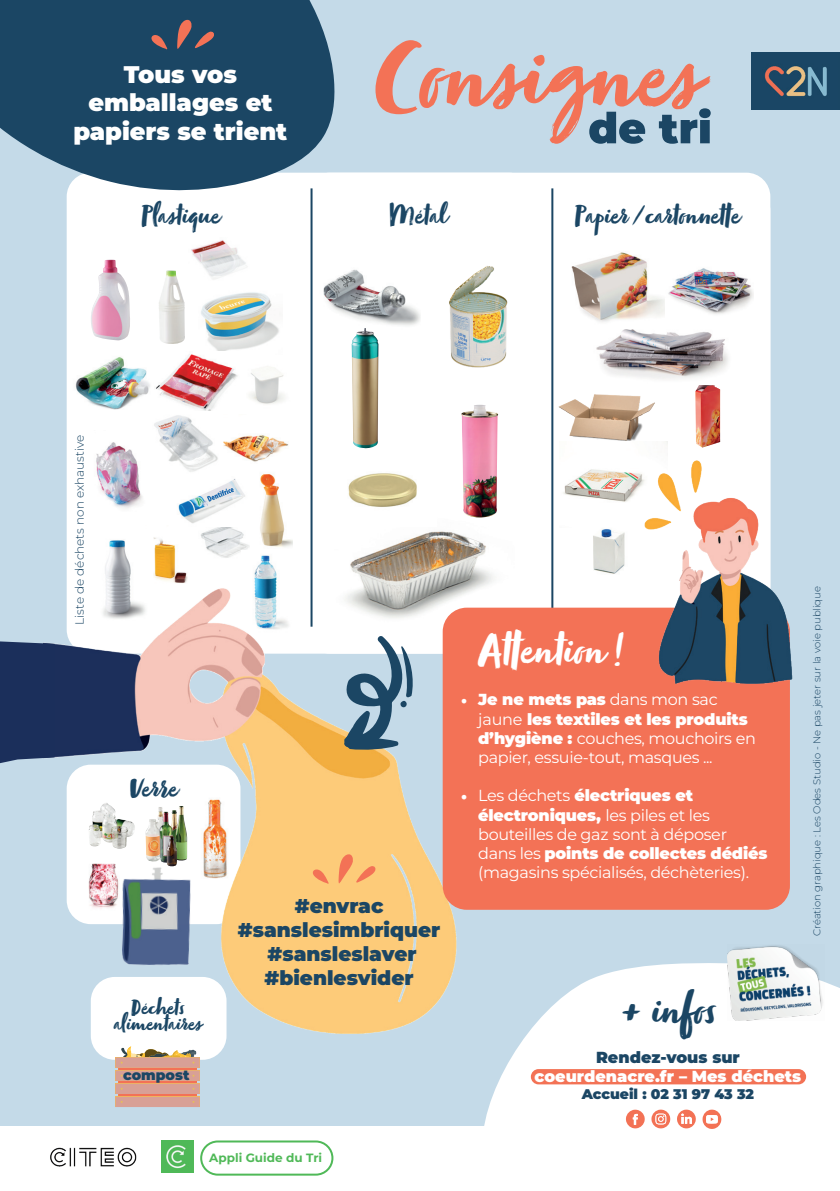
<style>
.page{position:relative;width:840px;height:1191px;background:#fff}
.page>*{position:absolute;margin:0;border:0;box-sizing:border-box;transform-origin:0 0}
.t1{font:48px "Zooja Pro";color:#fff}
.t2{font:48px "Zooja Pro";color:#1b4664}
.t3{font:30px "Zooja Pro";color:#1b4664}
.t4{font:900 24px/28.8px "Montserrat";color:#fff;text-align:center}
.t5{font:24px "Zooja Pro";color:#1b4664}
.t6{font:900 20px/24px "Montserrat";color:#1b4664;text-align:center}
.t7{font:16px/19.2px "Montserrat";letter-spacing:-.02em;color:#fff}
.t8{font:900 16px "Montserrat";color:#fff}
.t9{font:900 16px "Montserrat";color:#1b4664}
.t10{font:900 14px "Montserrat";color:#1b4664}
.t11{font:900 14px "Montserrat";color:#fff}
.t12{font:300 12px "Montserrat";color:#1b4664}
.t13{font:700 12px "Montserrat";color:#50b958}
.t14{font:300 10px "Montserrat";color:#1b4664}
.s1{font-weight:900}
</style>
<div class="page">
<div style="left:0;top:0;width:839px;height:1191px;background:#c4dae8"></div>
<svg style="left:484px;top:963px;width:355px;height:228px;background:#fbfcfd"></svg>
<div style="left:67px;top:173px;width:703px;height:480px;background:#fff;border-radius:24px"></div>
<hr style="left:310px;top:188px;width:2px;height:438px;background:#1b4664">
<hr style="left:551px;top:188px;width:2px;height:438px;background:#1b4664">
<svg style="left:0;top:0;width:335px;height:195px;background:#355c77"></svg>
<svg style="left:177px;top:18px;width:38px;height:31px"></svg>
<svg style="left:149px;top:33px;width:18px;height:16px"></svg>
<svg style="left:375px;top:40px;width:335px;height:104px"></svg>
<img style="left:91px;top:260px;width:39px;height:80px">
<img style="left:201px;top:292px;width:78px;height:59px">
<img style="left:191px;top:240px;width:55px;height:40px">
<img style="left:201px;top:527px;width:49px;height:31px">
<img style="left:159px;top:270px;width:26px;height:74px">
<img style="left:153px;top:537px;width:34px;height:38px">
<img style="left:241px;top:551px;width:36px;height:24px">
<img style="left:105px;top:540px;width:26px;height:35px">
<img style="left:75px;top:357px;width:75px;height:53px">
<img style="left:155px;top:354px;width:83px;height:57px">
<img style="left:249px;top:366px;width:35px;height:38px">
<img style="left:223px;top:435px;width:66px;height:27px">
<img style="left:96px;top:442px;width:47px;height:67px">
<img style="left:178px;top:479px;width:67px;height:45px">
<img style="left:154px;top:415px;width:64px;height:57px">
<img style="left:260px;top:474px;width:32px;height:73px">
<img style="left:350px;top:517px;width:142px;height:58px">
<img style="left:461px;top:405px;width:37px;height:112px">
<img style="left:449px;top:266px;width:59px;height:102px">
<img style="left:348px;top:448px;width:88px;height:78px">
<img style="left:323px;top:269px;width:97px;height:57px">
<img style="left:351px;top:328px;width:27px;height:120px">
<img style="left:551px;top:373px;width:117px;height:86px">
<img style="left:695px;top:385px;width:25px;height:63px">
<img style="left:559px;top:441px;width:107px;height:61px">
<img style="left:593px;top:329px;width:135px;height:55px">
<img style="left:571px;top:252px;width:94px;height:70px">
<img style="left:668px;top:268px;width:84px;height:46px">
<svg style="left:651px;top:1109px;width:18px;height:19px"></svg>
<svg style="left:625px;top:1109px;width:19px;height:19px"></svg>
<svg style="left:676px;top:1109px;width:19px;height:19px"></svg>
<svg style="left:702px;top:1109px;width:19px;height:20px"></svg>
<div style="left:530px;top:1069px;width:275px;height:15px;background:#f37255;border-radius:8px"></div>
<img style="left:54px;top:575px;width:479px;height:482px">
<div style="left:0;top:641px;width:54px;height:122px;background:#1b2f5b"></div>
<div style="left:442px;top:607px;width:347px;height:302px;background:#f37256;border-radius:24px"></div>
<img style="left:626px;top:450px;width:167px;height:243px">
<div style="left:91px;top:977px;width:135px;height:82px;background:#fff;border-radius:24px"></div>
<svg style="left:115px;top:1046px;width:85px;height:61px;background:#dba591"></svg>
<div style="left:0;top:1126px;width:556px;height:65px;background:#fff"></div>
<img style="left:50px;top:1147px;width:87px;height:20px">
<img style="left:727px;top:945px;width:97px;height:75px">
<img style="left:751px;top:52px;width:88px;height:57px">
<svg style="left:338px;top:852px;width:38px;height:31px"></svg>
<svg style="left:310px;top:868px;width:18px;height:16px"></svg>
<svg style="left:340px;top:634px;width:75px;height:117px"></svg>
<img style="left:593px;top:515px;width:45px;height:86px">
<img style="left:162px;top:1140px;width:32px;height:32px">
<div style="left:200px;top:1140px;width:133px;height:35px;border:2px solid #50b958;border-radius:17px"></div>
<h3 class="t4" style="left:73px;top:58px;width:215px">Tous vos emballages et papiers se trient</h3>
<h2 class="t3" style="left:141px;top:197px;width:79px">Plastique</h2>
<h2 class="t3" style="left:389px;top:197px;width:56px">Métal</h2>
<h2 class="t3" style="left:574px;top:197px;width:166px">Papier /cartonnette</h2>
<p class="t12" style="left:71px;top:624px;width:191px;rotate:-90deg">Liste de déchets non exhaustive</p>
<h2 class="t3" style="left:129px;top:770px;width:49px">Verre</h2>
<h3 class="t5" style="left:130px;top:993px;width:55px">Déchets</h3>
<h3 class="t5" style="left:113px;top:1009px;width:89px">alimentaires</h3>
<p class="t10" style="left:123px;top:1064px;width:68px">compost</p>
<p class="t6" style="left:238px;top:892px;width:204px">#envrac #sanslesimbriquer #sansleslaver #bienlesvider</p>
<p class="t13" style="left:209px;top:1149px;width:114px">Appli Guide du Tri</p>
<p class="t11" style="left:461px;top:690px;width:8px">•</p>
<p class="t11" style="left:461px;top:786px;width:8px">•</p>
<h1 class="t1" style="left:478px;top:621px;width:146px">Attention !</h1>
<p class="t7" style="left:478px;top:689px;width:279px"><span class="s1">Je ne mets pas</span> dans mon sac jaune <span class="s1">les textiles et les produits d’hygiène :</span> couches, mouchoirs en papier, essuie-tout, masques ...</p>
<p class="t7" style="left:478px;top:785px;width:291px">Les déchets <span class="s1">électriques et électroniques,</span> les piles et les bouteilles de gaz sont à déposer dans les <span class="s1">points de collectes dédiés </span>(magasins spécialisés, déchèteries).</p>
<p class="t14" style="left:809px;top:936px;width:352px;rotate:-90deg">Création graphique : Les Odes Studio - Ne pas jeter sur la voie publique</p>
<h1 class="t2" style="left:620px;top:981px;width:96px">+ infos</h1>
<p class="t9" style="left:595px;top:1045px;width:145px">Rendez-vous sur</p>
<p class="t8" style="left:534px;top:1064px;width:268px">coeurdenacre.fr – Mes déchets</p>
<p class="t10" style="left:581px;top:1083px;width:174px">Accueil : 02 31 97 43 32</p>
</div>
